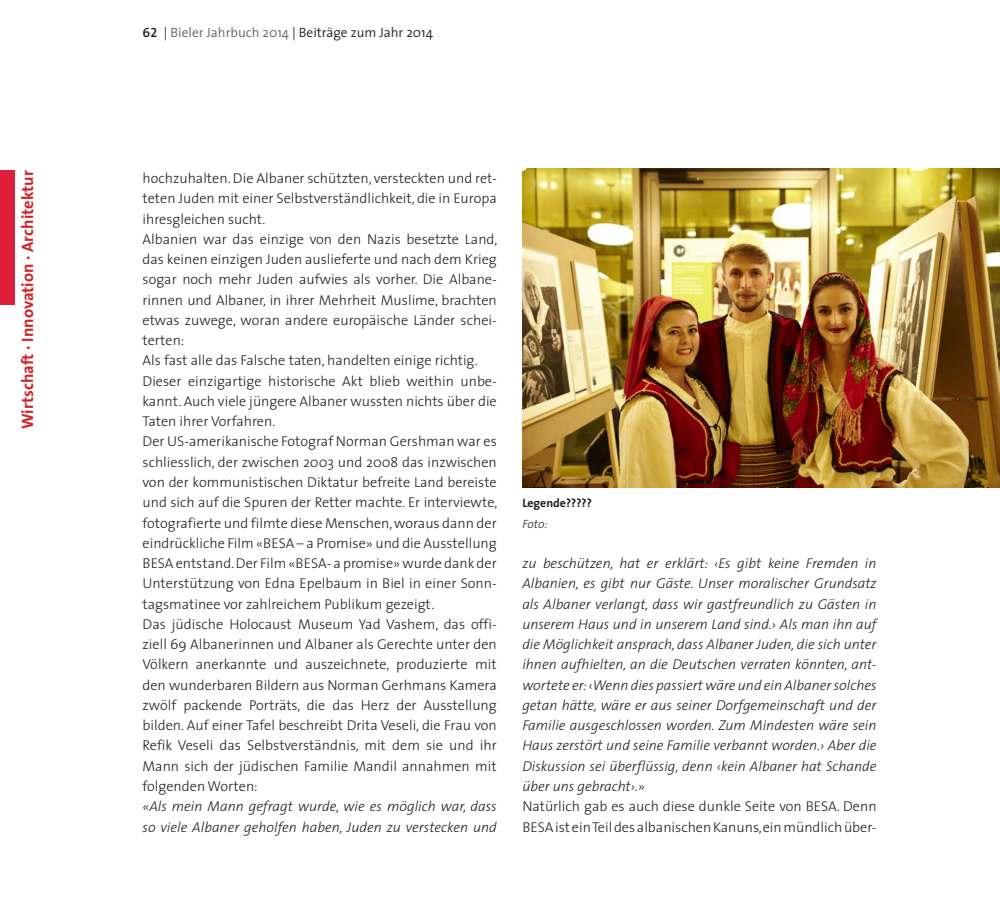
<style>
.page{position:relative;width:1000px;height:915px;background:#fff}
.page>*{position:absolute;margin:0;border:0;box-sizing:border-box;transform-origin:0 0}
.t1{font:700 16.5px "The Sans";color:#d1232a}
.t2{font:300 14.25px/20.2px "The Sans";color:#231f20}
.t3{font:italic 300 14.25px/20.2px "The Sans";color:#231f20}
.t4{font:300 13.5px "The Sans";color:#231f20}
.t5{font:700 12px "The Sans";color:#231f20}
.t6{font:italic 300 12px "The Sans";color:#231f20}
.s1{font-family:"The Sans Semi Bold Caps";font-weight:400}
.s2{color:#636366}
</style>
<div class="page">
<div style="left:0;top:170px;width:15px;height:134px;background:#de1e3c"></div>
<img style="left:522px;top:169px;width:477px;height:318px">
<p class="t4" style="left:142px;top:22px;width:292px"><span class="s1">62</span> | <span class="s2">Bieler Jahrbuch 2014</span> | Beiträge zum Jahr 2014</p>
<p class="t1" style="left:14px;top:429px;width:260px;rotate:-90deg">Wirtschaft · Innovation · Architektur</p>
<p class="t2" style="left:142px;top:167px;width:356px">hochzuhalten. Die Albaner schützten, versteckten und ret&shy;teten Juden mit einer Selbstverständlichkeit, die in Europa ihresgleichen sucht.<br>Albanien war das einzige von den Nazis besetzte Land, das keinen einzigen Juden auslieferte und nach dem Krieg sogar noch mehr Juden aufwies als vorher. Die Albane&shy;rinnen und Albaner, in ihrer Mehrheit Muslime, brachten etwas zuwege, woran andere europäische Länder schei&shy;terten:<br>Als fast alle das Falsche taten, handelten einige richtig.<br>Dieser einzigartige historische Akt blieb weithin unbe&shy;kannt. Auch viele jüngere Albaner wussten nichts über die Taten ihrer Vorfahren.<br>Der US-amerikanische Fotograf Norman Gershman war es schliesslich, der zwischen 2003 und 2008 das inzwischen von der kommunistischen Diktatur befreite Land bereiste und sich auf die Spuren der Retter machte. Er interviewte, fotografierte und filmte diese Menschen, woraus dann der eindrückliche Film «BESA – a Promise» und die Ausstellung BESA entstand. Der Film «BESA- a promise» wurde dank der Unterstützung von Edna Epelbaum in Biel in einer Sonn&shy;tagsmatinee vor zahlreichem Publikum gezeigt.<br>Das jüdische Holocaust Museum Yad Vashem, das offi&shy;ziell 69 Albanerinnen und Albaner als Gerechte unter den Völkern anerkannte und auszeichnete, produzierte mit den wunderbaren Bildern aus Norman Gerhmans Kamera zwölf packende Porträts, die das Herz der Ausstellung bilden. Auf einer Tafel beschreibt Drita Veseli, die Frau von Refik Veseli das Selbstverständnis, mit dem sie und ihr Mann sich der jüdischen Familie Mandil annahmen mit folgenden Worten:</p>
<p class="t3" style="left:142px;top:795px;width:355px">«Als mein Mann gefragt wurde, wie es möglich war, dass so viele Albaner geholfen haben, Juden zu verstecken und</p>
<p class="t5" style="left:522px;top:493px;width:71px">Legende?????</p>
<p class="t6" style="left:522px;top:513px;width:27px">Foto:</p>
<p class="t3" style="left:522px;top:552px;width:355px;text-align:justify">zu beschützen, hat er erklärt: ‹Es gibt keine Fremden in Albanien, es gibt nur Gäste. Unser moralischer Grundsatz als Albaner verlangt, dass wir gastfreundlich zu Gästen in unserem Haus und in unserem Land sind.› Als man ihn auf die Möglichkeit ansprach, dass Albaner Juden, die sich unter ihnen aufhielten, an die Deutschen verraten könnten, ant&shy;wortete er: ‹Wenn dies passiert wäre und ein Albaner solches getan hätte, wäre er aus seiner Dorfgemeinschaft und der Familie ausgeschlossen worden. Zum Mindesten wäre sein Haus zerstört und seine Familie verbannt worden.› Aber die Diskussion sei überflüssig, denn ‹kein Albaner hat Schande über uns gebracht›.»</p>
<p class="t2" style="left:522px;top:795px;width:355px">Natürlich gab es auch diese dunkle Seite von BESA. Denn<br>BESA ist ein Teil des albanischen Kanuns, ein mündlich über-</p>
</div>
